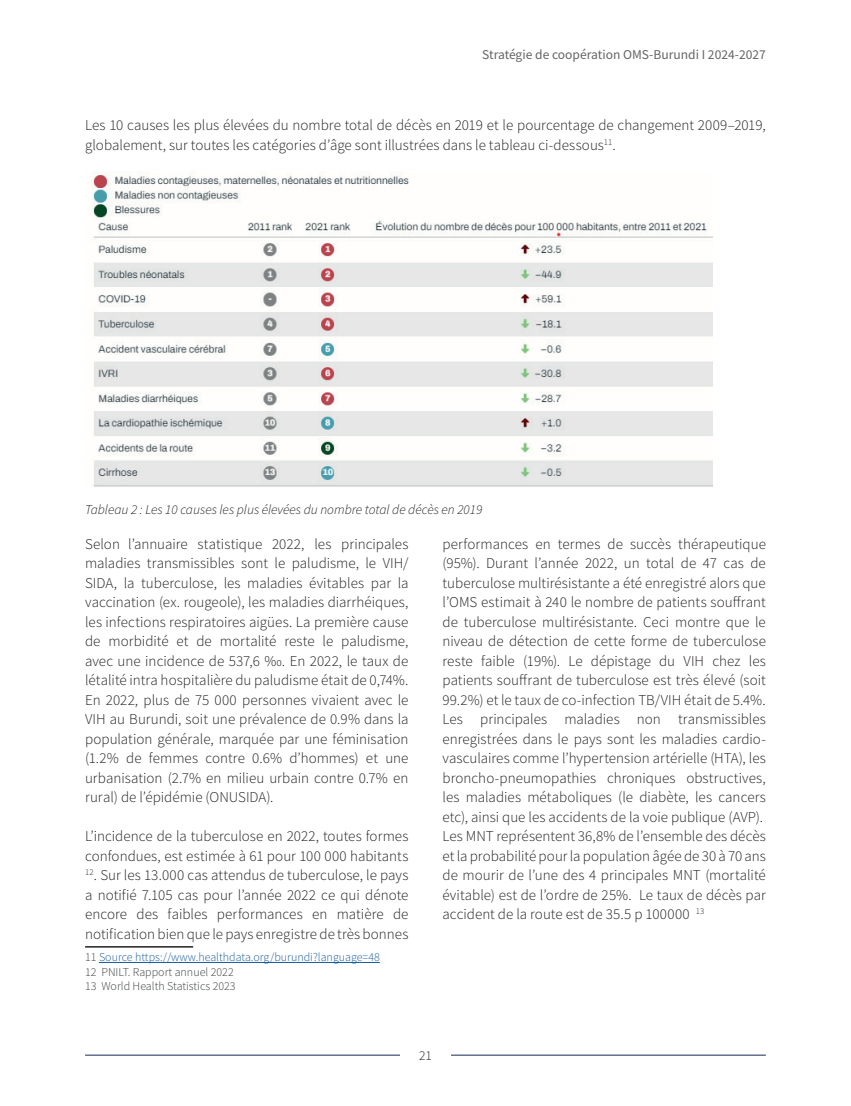
<style>
.page{position:relative;width:851px;height:1106px;background:#fff}
.page>*{position:absolute;margin:0;border:0;box-sizing:border-box;transform-origin:0 0}
.t1{font:300 15px/19.5px "Source Sans Pro";color:#231f20}
.t2{font:italic 300 13.5px "Source Sans Pro";color:#231f20}
.t3{font:13.5px "Source Sans Pro";color:#231f20}
.t4{font:300 13.5px "Source Sans Pro";color:#231f20}
.t5{font:300 12px/14.4px "Source Sans Pro";color:#3a3e40}
.s1{color:#175d9e}
</style>
<div class="page">
<hr style="left:85px;top:1054px;width:315px;height:1px;background:#182757">
<hr style="left:451px;top:1054px;width:314px;height:1px;background:#182757">
<hr style="left:85px;top:946px;width:108px;height:1px;background:#231f20">
<hr style="left:99px;top:962px;width:281px;height:1px;background:#175d9e">
<img style="left:92px;top:173px;width:620px;height:314px">
<p class="t3" style="left:482px;top:46px;width:285px">Stratégie de coopération OMS-Burundi I 2024-2027</p>
<p class="t1" style="left:85px;top:116px;width:682px">Les 10 causes les plus élevées du nombre total de décès en 2019 et le pourcentage de changement 2009–2019, globalement, sur toutes les catégories d’âge sont illustrées dans le tableau ci-dessous<sup>11</sup>.</p>
<p class="t2" style="left:85px;top:501px;width:398px">Tableau 2 : Les 10 causes les plus élevées du nombre total de décès en 2019</p>
<p class="t1" style="left:85px;top:534px;width:325px;text-align:justify">Selon l’annuaire statistique 2022, les principales maladies transmissibles sont le paludisme, le VIH/ SIDA, la tuberculose, les maladies évitables par la vaccination (ex. rougeole), les maladies diarrhéiques, les infections respiratoires aigües. La première cause de morbidité et de mortalité reste le paludisme, avec une incidence de 537,6 ‰. En 2022, le taux de létalité intra hospitalière du paludisme était de 0,74%.<br>En 2022, plus de 75 000 personnes vivaient avec le VIH au Burundi, soit une prévalence de 0.9% dans la population générale, marquée par une féminisation (1.2% de femmes contre 0.6% d’hommes) et une urbanisation (2.7% en milieu urbain contre 0.7% en rural) de l’épidémie (ONUSIDA).</p>
<p class="t1" style="left:85px;top:826px;width:325px">L’incidence de la tuberculose en 2022, toutes formes confondues, est estimée à 61 pour 100 000 habitants</p>
<p class="t1" style="left:85px;top:865px;width:325px;text-align:justify"><sup>12</sup>. Sur les 13.000 cas attendus de tuberculose, le pays a notifié 7.105 cas pour l’année 2022 ce qui dénote encore des faibles performances en matière de notification bien que le pays enregistre de très bonnes</p>
<p class="t5" style="left:85px;top:950px;width:296px">11 <span class="s1">Source https://www.healthdata.org/burundi?language=48<br></span>12 PNILT. Rapport annuel 2022<br>13 World Health Statistics 2023</p>
<p class="t1" style="left:442px;top:534px;width:325px">performances en termes de succès thérapeutique (95%). Durant l’année 2022, un total de 47 cas de tuberculose multirésistante a été enregistré alors que l’OMS estimait à 240 le nombre de patients souffrant de tuberculose multirésistante. Ceci montre que le niveau de détection de cette forme de tuberculose reste faible (19%). Le dépistage du VIH chez les patients souffrant de tuberculose est très élevé (soit 99.2%) et le taux de co-infection TB/VIH était de 5.4%.<br>Les principales maladies non transmissibles enregistrées dans le pays sont les maladies cardio&shy;vasculaires comme l’hypertension artérielle (HTA), les broncho-pneumopathies chroniques obstructives, les maladies métaboliques (le diabète, les cancers etc), ainsi que les accidents de la voie publique (AVP).<br>Les MNT représentent 36,8% de l’ensemble des décès et la probabilité pour la population âgée de 30 à 70 ans de mourir de l’une des 4 principales MNT (mortalité évitable) est de l’ordre de 25%. Le taux de décès par accident de la route est de 35.5 p 100000 <sup>13</sup></p>
<p class="t4" style="left:419px;top:1047px;width:14px">21</p>
</div>
